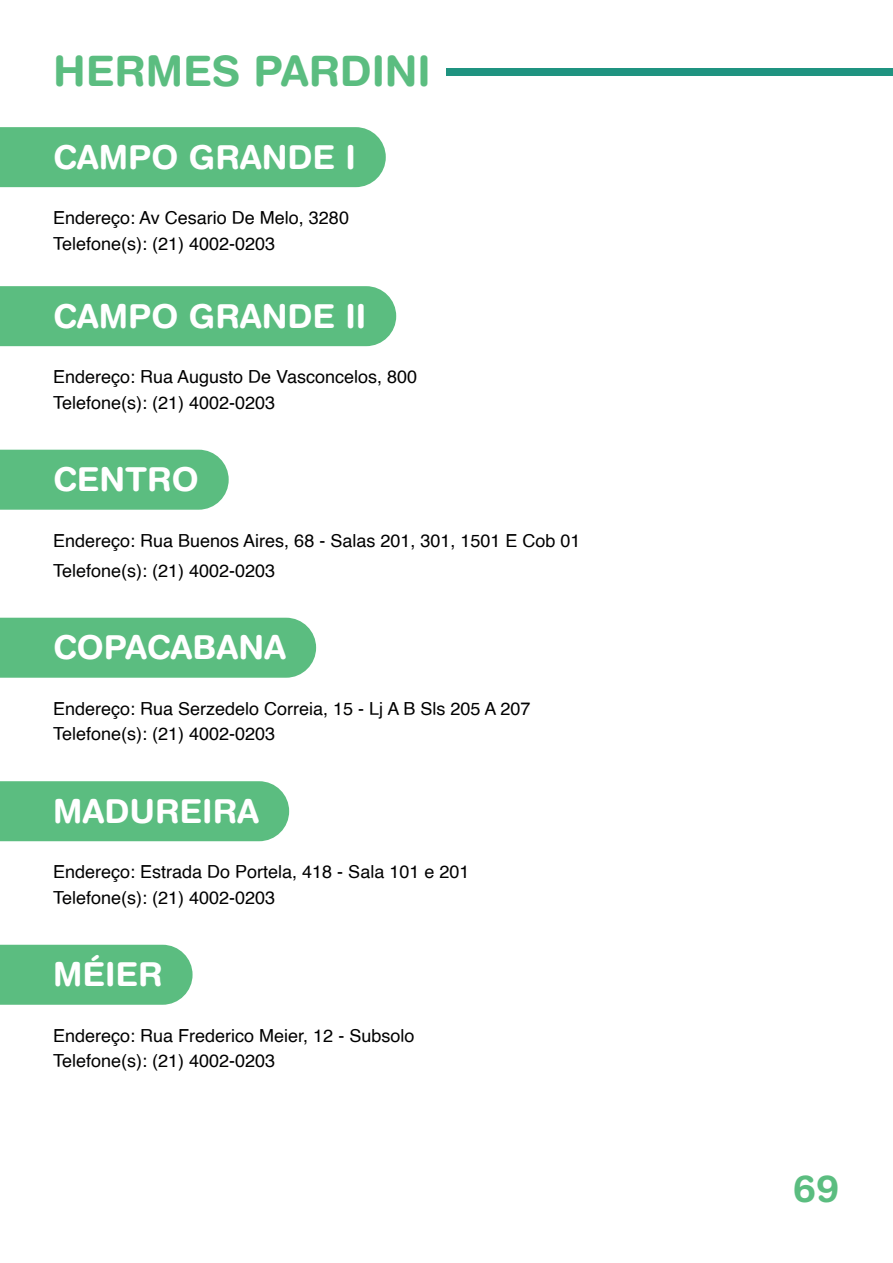
<style>
.page{position:relative;width:893px;height:1263px;background:#fff}
.page>*{position:absolute;margin:0;border:0;box-sizing:border-box;transform-origin:0 0}
.t1{font:700 42px "Helvetica Rounded";color:#5bbd80}
.t2{font:700 37.5px "Helvetica Rounded";color:#5bbd80}
.t3{font:700 33px "Helvetica Rounded";color:#fff}
.t4{font:18px/25.5px "Helvetica";color:#000001}
</style>
<div class="page">
<div style="left:0;top:127px;width:386px;height:60px;background:#5bbd80"></div>
<div style="left:0;top:286px;width:396px;height:60px;background:#5bbd80"></div>
<div style="left:0;top:450px;width:229px;height:60px;background:#5bbd80"></div>
<div style="left:0;top:618px;width:316px;height:60px;background:#5bbd80"></div>
<div style="left:0;top:781px;width:289px;height:60px;background:#5bbd80"></div>
<div style="left:0;top:945px;width:193px;height:60px;background:#5bbd80"></div>
<div style="left:446px;top:68px;width:447px;height:8px;background:#1f9380"></div>
<h1 class="t1" style="left:53px;top:46px;width:379px">HERMES PARDINI</h1>
<h3 class="t3" style="left:53px;top:137px;width:304px">CAMPO GRANDE I</h3>
<p class="t4" style="left:53px;top:206px;width:297px">Endereço: Av Cesario De Melo, 3280<br>Telefone(s): (21) 4002-0203</p>
<h3 class="t3" style="left:53px;top:296px;width:315px">CAMPO GRANDE II</h3>
<p class="t4" style="left:53px;top:365px;width:365px">Endereço: Rua Augusto De Vasconcelos, 800<br>Telefone(s): (21) 4002-0203</p>
<h3 class="t3" style="left:53px;top:459px;width:147px">CENTRO</h3>
<p class="t4" style="left:53px;top:526px;width:529px;line-height:30px">Endereço: Rua Buenos Aires, 68 - Salas 201, 301, 1501 E Cob 01<br>Telefone(s): (21) 4002-0203</p>
<h3 class="t3" style="left:53px;top:627px;width:234px">COPACABANA</h3>
<p class="t4" style="left:53px;top:696px;width:479px">Endereço: Rua Serzedelo Correia, 15 - Lj A B Sls 205 A 207<br>Telefone(s): (21) 4002-0203</p>
<h3 class="t3" style="left:53px;top:791px;width:207px">MADUREIRA</h3>
<p class="t4" style="left:53px;top:860px;width:418px">Endereço: Estrada Do Portela, 418 - Sala 101 e 201<br>Telefone(s): (21) 4002-0203</p>
<h3 class="t3" style="left:53px;top:954px;width:111px">MÉIER</h3>
<p class="t4" style="left:53px;top:1023px;width:363px">Endereço: Rua Frederico Meier, 12 - Subsolo<br>Telefone(s): (21) 4002-0203</p>
<h2 class="t2" style="left:793px;top:1166px;width:47px">69</h2>
</div>
